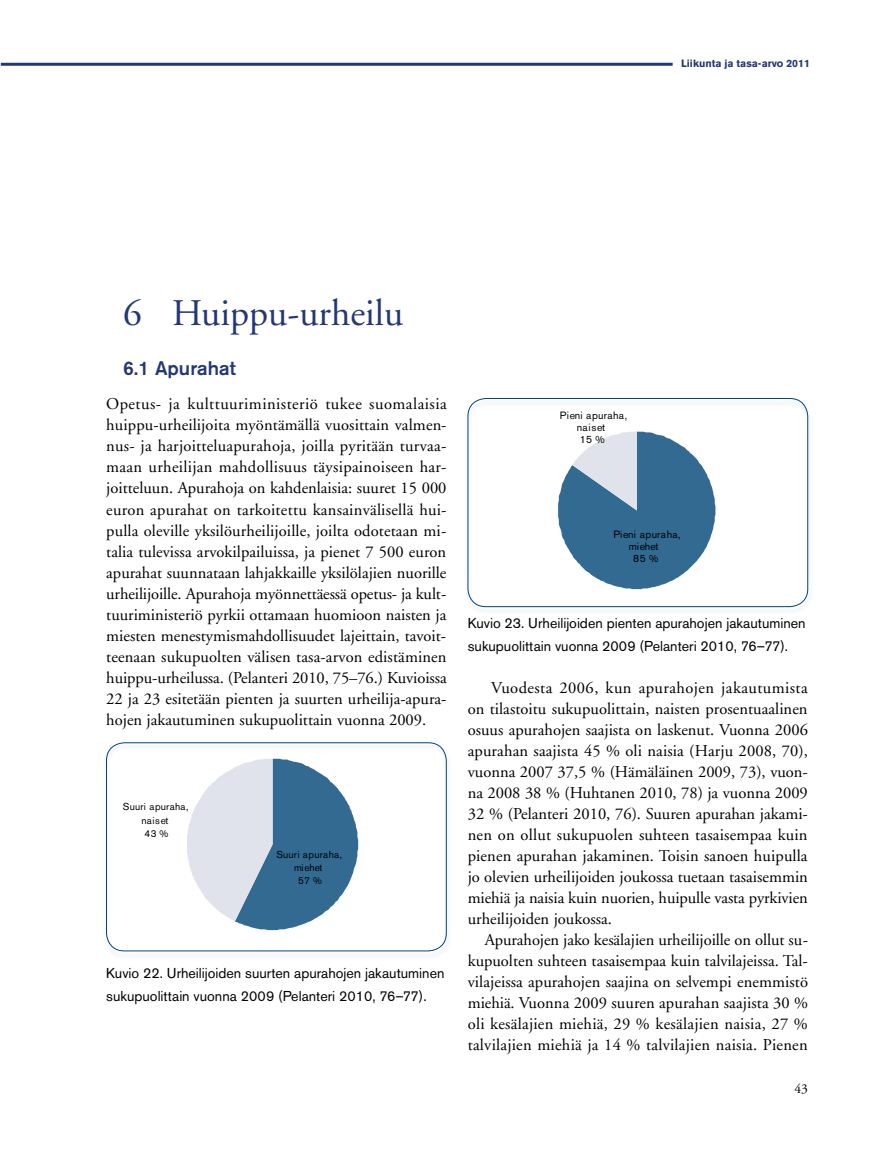
<style>
.page{position:relative;width:893px;height:1149px;background:#fff}
.page>*{position:absolute;margin:0;border:0;box-sizing:border-box;transform-origin:0 0}
.t1{font:37.5px "Adobe Garamond";color:#243776}
.t2{font:500 19.5px "Akzidenz Grotesk BE";color:#243776}
.t3{font:16.5px/21px "Adobe Garamond";color:#000;text-align:justify}
.t4{font:14.25px/22.5px "Akzidenz Grotesk BE";color:#000}
.t5{font:13.5px "Adobe Garamond";color:#000}
.t6{font:10.5px/12px "Akzidenz Grotesk BE";letter-spacing:.015em;color:#000;text-align:center}
.t7{font:700 10.5px "Akzidenz Grotesk BE";color:#243776}
.t8{font:10.05px/13px "Akzidenz Grotesk BE";letter-spacing:.015em;color:#000;text-align:center}
</style>
<div class="page">
<div style="left:102px;top:741px;width:350px;height:218px;background:#243776;opacity:.5"></div>
<div style="left:106px;top:742px;width:340px;height:208px;border:1px solid #004577;border-radius:18px"></div>
<div style="left:468px;top:398px;width:340px;height:208px;border:1px solid #004577;border-radius:18px"></div>
<svg style="left:558px;top:431px;width:157px;height:158px"></svg>
<hr style="left:1px;top:63px;width:672px;height:3px;background:#243776">
<p class="t7" style="left:681px;top:57px;width:130px">Liikunta ja tasa-arvo 2011</p>
<h1 class="t1" style="left:123px;top:293px;width:281px">6 Huippu-urheilu</h1>
<p class="t2" style="left:123px;top:356px;width:114px">6.1 Apurahat</p>
<p class="t3" style="left:106px;top:394px;width:342px">Opetus- ja kulttuuriministeriö tukee suomalaisia huippu-urheilijoita myöntämällä vuosittain valmen&shy;nus- ja harjoitteluapurahoja, joilla pyritään turvaa&shy;maan urheilijan mahdollisuus täysipainoiseen har&shy;joitteluun. Apurahoja on kahdenlaisia: suuret 15 000 euron apurahat on tarkoitettu kansainvälisellä hui&shy;pulla oleville yksilöurheilijoille, joilta odotetaan mi&shy;talia tulevissa arvokilpailuissa, ja pienet 7 500 euron apurahat suunnataan lahjakkaille yksilölajien nuorille urheilijoille. Apurahoja myönnettäessä opetus- ja kult&shy;tuuriministeriö pyrkii ottamaan huomioon naisten ja miesten menestymismahdollisuudet lajeittain, tavoit&shy;teenaan sukupuolten välisen tasa-arvon edistäminen huippu-urheilussa. (Pelanteri 2010, 75–76.) Kuvioissa 22 ja 23 esitetään pienten ja suurten urheilija-apura&shy;hojen jakautuminen sukupuolittain vuonna 2009.</p>
<p class="t8" style="left:123px;top:800px;width:67px">Suuri apuraha, naiset<br>43 %</p>
<p class="t8" style="left:276px;top:847px;width:67px">Suuri apuraha, miehet<br>57 %</p>
<p class="t4" style="left:106px;top:961px;width:340px">Kuvio 22. Urheilijoiden suurten apurahojen jakautuminen sukupuolittain vuonna 2009 (Pelanteri 2010, 76–77).</p>
<p class="t6" style="left:560px;top:409px;width:69px">Pieni apuraha, naiset<br>15 %</p>
<p class="t6" style="left:613px;top:528px;width:69px">Pieni apuraha,</p>
<p class="t6" style="left:629px;top:540px;width:31px">miehet</p>
<p class="t6" style="left:633px;top:552px;width:27px">85 %</p>
<p class="t4" style="left:468px;top:612px;width:339px">Kuvio 23. Urheilijoiden pienten apurahojen jakautuminen sukupuolittain vuonna 2009 (Pelanteri 2010, 76–77).</p>
<p class="t3" style="left:468px;top:677px;width:342px;text-indent:24px">Vuodesta 2006, kun apurahojen jakautumista on tilastoitu sukupuolittain, naisten prosentuaalinen osuus apurahojen saajista on laskenut. Vuonna 2006 apurahan saajista 45 % oli naisia (Harju 2008, 70), vuonna 2007 37,5 % (Hämäläinen 2009, 73), vuon&shy;na 2008 38 % (Huhtanen 2010, 78) ja vuonna 2009<br>32 % (Pelanteri 2010, 76). Suuren apurahan jakami&shy;nen on ollut sukupuolen suhteen tasaisempaa kuin pienen apurahan jakaminen. Toisin sanoen huipulla jo olevien urheilijoiden joukossa tuetaan tasaisemmin miehiä ja naisia kuin nuorien, huipulle vasta pyrkivien urheilijoiden joukossa.</p>
<p class="t3" style="left:468px;top:929px;width:342px;text-indent:17px">Apurahojen jako kesälajien urheilijoille on ollut su&shy;kupuolten suhteen tasaisempaa kuin talvilajeissa. Tal&shy;vilajeissa apurahojen saajina on selvempi enemmistö miehiä. Vuonna 2009 suuren apurahan saajista 30 % oli kesälajien miehiä, 29 % kesälajien naisia, 27 % talvilajien miehiä ja 14 % talvilajien naisia. Pienen</p>
<p class="t5" style="left:794px;top:1081px;width:15px">43</p>
</div>
